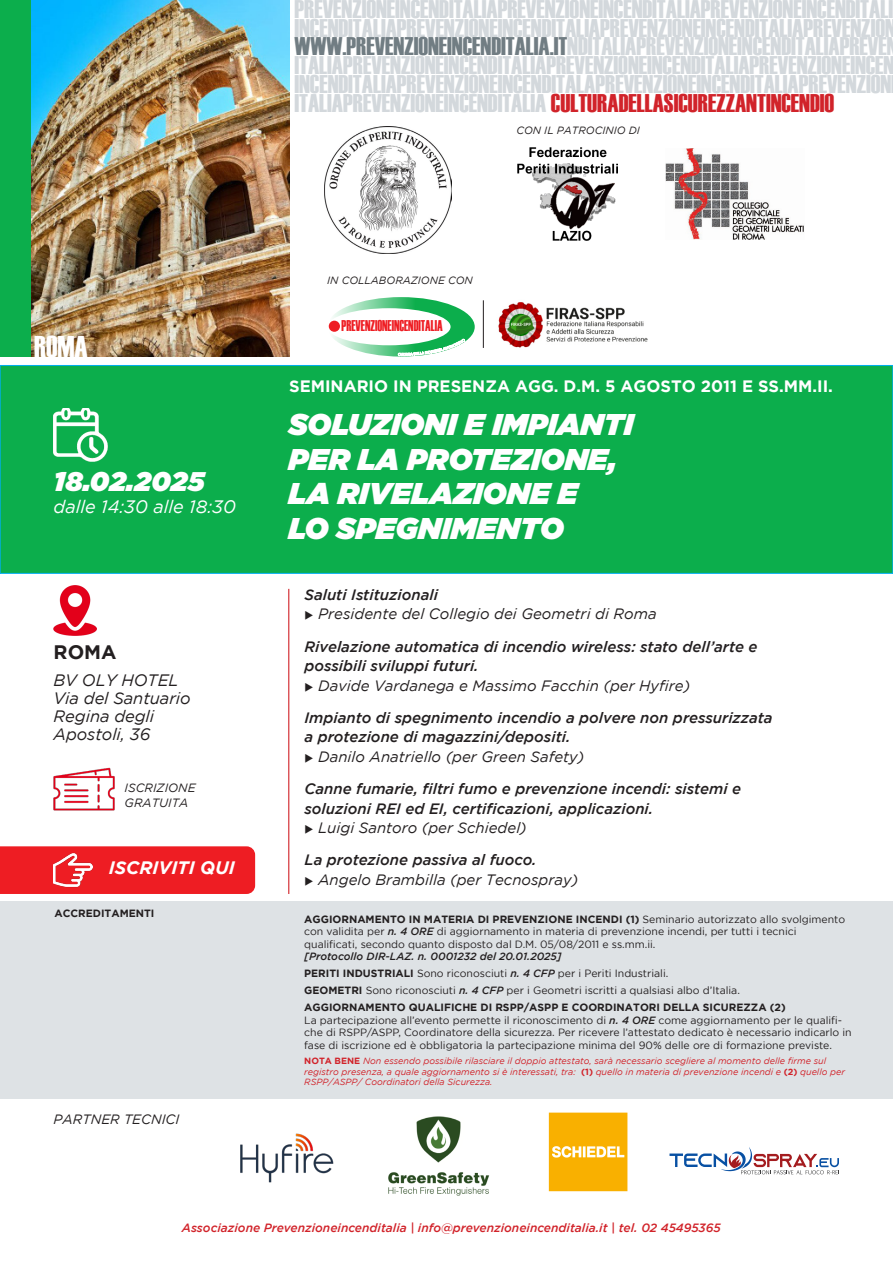
<style>
.page{position:relative;width:893px;height:1263px;background:#fff}
.page>*{position:absolute;margin:0;border:0;box-sizing:border-box;transform-origin:0 0}
.t1{font:italic 900 30px/34.5px "Gotham";color:#fff}
.t2{font:30px "Haettenschweiler";color:#fff}
.t3{font:italic 900 27px "Gotham";color:#fff}
.t4{font:25.5px/18.8px "Haettenschweiler";color:#d3d8dc}
.t5{font:700 19.5px "Gotham";color:#231f20}
.t6{font:italic 18px "Gotham";color:#fff}
.t7{font:italic 700 18px "Gotham";color:#fff}
.t8{font:700 16.5px "Gotham";color:#fff}
.t9{font:italic 16.5px/18px "Gotham";letter-spacing:-.005em;color:#231f20}
.t10{font:15.45px "Haettenschweiler";color:#ee1d23;scale:.82 1}
.t11{font:italic 500 15px/32.2px "Gotham";color:#231f20}
.t12{font:italic 15px "Gotham";color:#231f20}
.t13{font:italic 13.5px "Gotham";color:#231f20}
.t14{font:italic 500 12px "Gotham";color:#d1232a}
.t15{font:italic 12px/15px "Gotham";color:#231f20}
.t16{font:10.5px/12.6px "Gotham";color:#231f20}
.t17{font:italic 10.5px "Gotham";color:#231f20}
.t18{font:700 10.5px "Gotham";color:#231f20}
.t19{font:italic 9px/10.8px "Gotham";color:#d1232a}
.t20{font:500 3.45px "Avenir";color:#fff;scale:.96 1}
.s1{color:#717d83}
.s2{color:#d1232a}
.s3{font-weight:400}
.s4{font-weight:700}
.s5{font-weight:500;font-style:italic}
.s6{font-weight:700;font-style:normal}
</style>
<div class="page">
<div style="left:0;top:846px;width:255px;height:48px;background:#ee1d23"></div>
<hr style="left:288px;top:589px;width:1px;height:305px;background:#d1232a">
<img style="left:53px;top:585px;width:43px;height:51px">
<img style="left:53px;top:767px;width:62px;height:44px">
<img style="left:54px;top:850px;width:39px;height:40px">
<div style="left:0;top:901px;width:893px;height:198px;background:#dee2e5"></div>
<img style="left:388px;top:1116px;width:102px;height:80px">
<svg style="left:669px;top:1147px;width:170px;height:27px"></svg>
<svg style="left:549px;top:1112px;width:78px;height:79px"></svg>
<img style="left:241px;top:1133px;width:93px;height:50px">
<img style="left:31px;top:0;width:258px;height:357px">
<div style="left:0;top:365px;width:893px;height:208px;background:#0cae4c"></div>
<div style="left:0;top:365px;width:893px;height:209px;border:1px solid #00aeef"></div>
<img style="left:54px;top:408px;width:54px;height:54px">
<div style="left:0;top:0;width:31px;height:357px;background:#0cae4c"></div>
<img style="left:518px;top:148px;width:100px;height:92px">
<img style="left:325px;top:126px;width:126px;height:127px">
<img style="left:498px;top:302px;width:150px;height:46px">
<hr style="left:483px;top:300px;width:1px;height:48px;background:#231f20">
<img style="left:666px;top:148px;width:138px;height:92px">
<svg style="left:328px;top:297px;width:147px;height:60px"></svg>
<p class="t4" style="left:294px;top:-2px;width:605px">PREVENZIONEINCENDITALIAPREVENZIONEINCENDITALIAPREVENZIONEINCENDITALI INCENDITALIAPREVENZIONEINCENDITALIAPREVENZIONEINCENDITALIAPREVENZION <span class="s1">WWW.PREVENZIONEINCENDITALIA.IT</span>NDITALIAPREVENZIONEINCENDITALIAPREVEN ITALIAPREVENZIONEINCENDITALIAPREVENZIONEINCENDITALIAPREVENZIONEINCEN INCENDITALIAPREVENZIONEINCENDITALAPREVENZIONEINCENDITALIAPREVENZION ITALIAPREVENZIONEINCENDITALIA <span class="s2">CULTURADELLASICUREZZANTINCENDIO</span></p>
<p class="t17" style="left:516px;top:125px;width:125px">CON IL PATROCINIO DI</p>
<h1 class="t2" style="left:34px;top:329px;width:55px">ROMA</h1>
<h2 class="t3" style="left:54px;top:466px;width:152px">18.02.2025</h2>
<h3 class="t6" style="left:54px;top:497px;width:184px">dalle 14:30 alle 18:30</h3>
<h3 class="t5" style="left:54px;top:641px;width:65px">ROMA</h3>
<h3 class="t9" style="left:54px;top:671px;width:139px">BV OLY HOTEL<br>Via del Santuario<br>Regina degli<br>Apostoli, 36</h3>
<p class="t15" style="left:125px;top:780px;width:72px">ISCRIZIONE<br>GRATUITA</p>
<h3 class="t7" style="left:109px;top:857px;width:128px">ISCRIVITI QUI</h3>
<p class="t18" style="left:54px;top:907px;width:102px">ACCREDITAMENTI</p>
<p class="t13" style="left:54px;top:1111px;width:127px">PARTNER TECNICI</p>
<p class="t17" style="left:327px;top:274px;width:147px">IN COLLABORAZIONE CON</p>
<h3 class="t10" style="left:342px;top:317px;width:125px">PREVENZIONEINCENDITALIA</h3>
<p class="t20" style="left:403px;top:351px;width:3px">L</p>
<p class="t20" style="left:413px;top:351px;width:12px;rotate:-6deg">DELLA</p>
<h3 class="t8" style="left:289px;top:376px;width:545px">SEMINARIO IN PRESENZA AGG. D.M. 5 AGOSTO 2011 E SS.MM.II.</h3>
<h1 class="t1" style="left:288px;top:406px;width:346px">SOLUZIONI E IMPIANTI<br>PER LA PROTEZIONE,<br>LA RIVELAZIONE E<br>LO SPEGNIMENTO</h1>
<h3 class="t11" style="left:304px;top:578px;width:135px">Saluti Istituzionali</h3>
<h3 class="t11" style="left:304px;top:598px;width:455px">◆ <span class="s3">Presidente del Collegio dei Geometri di Roma<br></span>Rivelazione automatica di incendio wireless: stato dell’arte e</h3>
<h3 class="t11" style="left:304px;top:649px;width:176px">possibili sviluppi futuri.</h3>
<h3 class="t11" style="left:304px;top:669px;width:470px">◆ <span class="s3">Davide Vardanega e Massimo Facchin (per Hyfire)<br></span>Impianto di spegnimento incendio a polvere non pressurizzata</h3>
<h3 class="t11" style="left:304px;top:721px;width:268px">a protezione di magazzini/depositi.</h3>
<h3 class="t11" style="left:304px;top:740px;width:438px">◆ <span class="s3">Danilo Anatriello (per Green Safety)<br></span>Canne fumarie, filtri fumo e prevenzione incendi: sistemi e</h3>
<h3 class="t11" style="left:304px;top:792px;width:350px">soluzioni REI ed EI, certificazioni, applicazioni.</h3>
<h3 class="t11" style="left:304px;top:811px;width:234px">◆ <span class="s3">Luigi Santoro (per Schiedel)<br></span>La protezione passiva al fuoco.</h3>
<h3 class="t12" style="left:304px;top:871px;width:275px">◆ Angelo Brambilla (per Tecnospray)</h3>
<p class="t16" style="left:304px;top:912px;width:542px"><span class="s4">AGGIORNAMENTO IN MATERIA DI PREVENZIONE INCENDI (1)</span> Seminario autorizzato allo svolgimento con validita per <span class="s5">n. 4 ORE</span> di aggiornamento in materia di prevenzione incendi, per tutti i tecnici qualificati, secondo quanto disposto dal D.M. 05/08/2011 e ss.mm.ii.</p>
<p class="t16" style="left:304px;top:948px;width:483px;line-height:16.8px"><span class="s5">[Protocollo DIR-LAZ. n. 0001232 del 20.01.2025]<br></span><span class="s4">PERITI INDUSTRIALI</span> Sono riconosciuti <span class="s5">n. 4 CFP</span> per i Periti Industriali.<br><span class="s4">GEOMETRI</span> Sono riconosciuti <span class="s5">n. 4 CFP</span> per i Geometri iscritti a qualsiasi albo d’Italia.<br><span class="s4">AGGIORNAMENTO QUALIFICHE DI RSPP/ASPP E COORDINATORI DELLA SICUREZZA (2)</span></p>
<p class="t16" style="left:304px;top:1013px;width:549px">La partecipazione all’evento permette il riconoscimento di <span class="s5">n. 4 ORE</span> come aggiornamento per le qualifi&shy;che di RSPP/ASPP, Coordinatore della sicurezza. Per ricevere l’attestato dedicato è necessario indicarlo in fase di iscrizione ed è obbligatoria la partecipazione minima del 90% delle ore di formazione previste.</p>
<p class="t19" style="left:304px;top:1055px;width:542px"><span class="s6">NOTA BENE</span> Non essendo possibile rilasciare il doppio attestato, sarà necessario scegliere al momento delle firme sul registro presenza, a quale aggiornamento si è interessati, tra: <span class="s6">(1)</span> quello in materia di prevenzione incendi e <span class="s6">(2)</span> quello per<br>RSPP/ASPP/ Coordinatori della Sicurezza.</p>
<p class="t14" style="left:182px;top:1221px;width:540px">Associazione Prevenzioneincenditalia | info@prevenzioneincenditalia.it | tel. 02 45495365</p>
</div>
